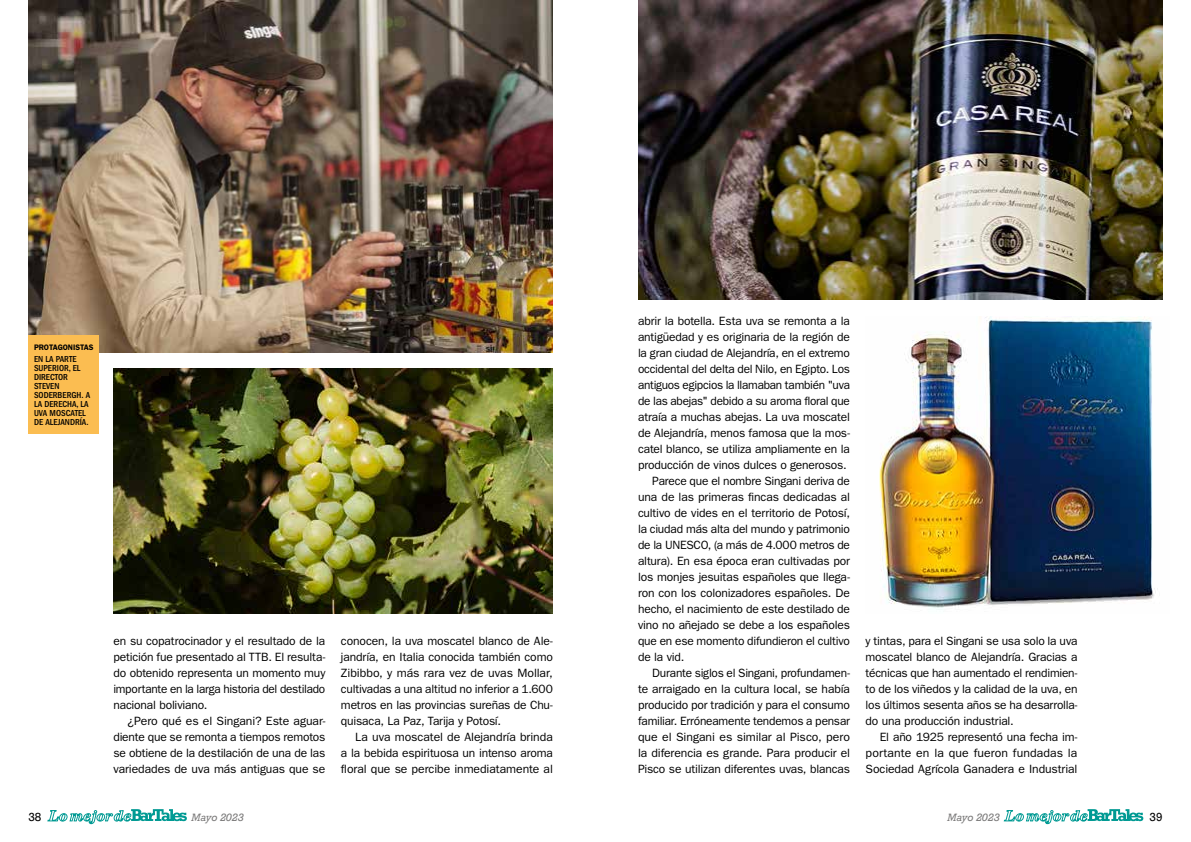
<style>
.page{position:relative;width:1191px;height:842px;background:#fff}
.page>*{position:absolute;margin:0;border:0;box-sizing:border-box;transform-origin:0 0}
.t1{font:12px/16px "ITC Franklin Gothic Std";letter-spacing:-.015em;color:#000;text-align:justify}
.t2{font:12px "Rockwell";color:#000}
.t3{font:italic 10px "Rockwell";color:#7c7b7b}
.t4{font:500 condensed 9px/9px "ITC Franklin Gothic Std";color:#000}
.t5{font:600 8px "ITC Franklin Gothic Std";letter-spacing:-.005em;color:#000}
</style>
<div class="page">
<img style="left:28px;top:0;width:525px;height:352px">
<img style="left:113px;top:368px;width:440px;height:245px">
<div style="left:28px;top:335px;width:71px;height:99px;background:#fbbd51"></div>
<img style="left:638px;top:0;width:524px;height:299px">
<img style="left:879px;top:316px;width:279px;height:294px">
<svg style="left:47px;top:809px;width:140px;height:15px"></svg>
<svg style="left:1003px;top:809px;width:140px;height:15px"></svg>
<p class="t5" style="left:34px;top:342px;width:61px">PROTAGONISTAS</p>
<p class="t4" style="left:34px;top:354px;width:58px">EN LA PARTE<br>SUPERIOR, EL<br>DIRECTOR<br>STEVEN<br>SODERBERGH. A<br>LA DERECHA, LA<br>UVA MOSCATEL<br>DE ALEJANDRÍA.</p>
<p class="t1" style="left:113px;top:633px;width:213px">en su copatrocinador y el resultado de la petición fue presentado al TTB. El resulta&shy;do obtenido representa un momento muy importante en la larga historia del destilado nacional boliviano.</p>
<p class="t1" style="left:113px;top:713px;width:213px;text-indent:14px">¿Pero qué es el Singani? Este aguar&shy;diente que se remonta a tiempos remotos se obtiene de la destilación de una de las variedades de uva más antiguas que se</p>
<p class="t1" style="left:341px;top:633px;width:213px">conocen, la uva moscatel blanco de Ale&shy;jandría, en Italia conocida también como Zibibbo, y más rara vez de uvas Mollar, cultivadas a una altitud no inferior a 1.600 metros en las provincias sureñas de Chu&shy;quisaca, La Paz, Tarija y Potosí.</p>
<p class="t1" style="left:341px;top:729px;width:213px;text-indent:14px">La uva moscatel de Alejandría brinda a la bebida espirituosa un intenso aroma floral que se percibe inmediatamente al</p>
<p class="t1" style="left:638px;top:313px;width:213px">abrir la botella. Esta uva se remonta a la</p>
<p class="t1" style="left:638px;top:329px;width:213px">antigüedad y es originaria de la región de</p>
<p class="t1" style="left:638px;top:345px;width:213px">la gran ciudad de Alejandría, en el extremo</p>
<p class="t1" style="left:638px;top:361px;width:213px">occidental del delta del Nilo, en Egipto. Los</p>
<p class="t1" style="left:638px;top:377px;width:213px">antiguos egipcios la llamaban también "uva</p>
<p class="t1" style="left:638px;top:393px;width:213px">de las abejas" debido a su aroma floral que</p>
<p class="t1" style="left:638px;top:409px;width:213px">atraía a muchas abejas. La uva moscatel</p>
<p class="t1" style="left:638px;top:425px;width:213px">de Alejandría, menos famosa que la mos-</p>
<p class="t1" style="left:638px;top:441px;width:213px">catel blanco, se utiliza ampliamente en la</p>
<p class="t1" style="left:638px;top:457px;width:210px">producción de vinos dulces o generosos.</p>
<p class="t1" style="left:652px;top:473px;width:199px">Parece que el nombre Singani deriva de</p>
<p class="t1" style="left:638px;top:489px;width:213px">una de las primeras fincas dedicadas al</p>
<p class="t1" style="left:638px;top:505px;width:213px">cultivo de vides en el territorio de Potosí,</p>
<p class="t1" style="left:638px;top:521px;width:213px">la ciudad más alta del mundo y patrimonio</p>
<p class="t1" style="left:638px;top:537px;width:213px">de la UNESCO, (a más de 4.000 metros de</p>
<p class="t1" style="left:638px;top:553px;width:213px">altura). En esa época eran cultivadas por</p>
<p class="t1" style="left:638px;top:569px;width:213px">los monjes jesuitas españoles que llega-</p>
<p class="t1" style="left:638px;top:585px;width:213px">ron con los colonizadores españoles. De</p>
<p class="t1" style="left:638px;top:601px;width:213px">hecho, el nacimiento de este destilado de</p>
<p class="t1" style="left:638px;top:617px;width:213px">vino no añejado se debe a los españoles</p>
<p class="t1" style="left:638px;top:633px;width:213px">que en ese momento difundieron el cultivo</p>
<p class="t1" style="left:638px;top:649px;width:48px">de la vid.</p>
<p class="t1" style="left:652px;top:665px;width:199px">Durante siglos el Singani, profundamen-</p>
<p class="t1" style="left:638px;top:681px;width:213px">te arraigado en la cultura local, se había</p>
<p class="t1" style="left:638px;top:697px;width:213px">producido por tradición y para el consumo</p>
<p class="t1" style="left:638px;top:713px;width:213px">familiar. Erróneamente tendemos a pensar</p>
<p class="t1" style="left:638px;top:729px;width:213px">que el Singani es similar al Pisco, pero</p>
<p class="t1" style="left:638px;top:745px;width:213px">la diferencia es grande. Para producir el</p>
<p class="t1" style="left:638px;top:761px;width:213px">Pisco se utilizan diferentes uvas, blancas</p>
<p class="t1" style="left:865px;top:633px;width:213px">y tintas, para el Singani se usa solo la uva moscatel blanco de Alejandría. Gracias a técnicas que han aumentado el rendimien&shy;to de los viñedos y la calidad de la uva, en los últimos sesenta años se ha desarrolla&shy;do una producción industrial.</p>
<p class="t1" style="left:865px;top:729px;width:213px;text-indent:14px">El año 1925 representó una fecha im&shy;portante en la que fueron fundadas la Sociedad Agrícola Ganadera e Industrial</p>
<p class="t2" style="left:28px;top:810px;width:15px">38</p>
<p class="t3" style="left:191px;top:811px;width:54px">Mayo 2023</p>
<p class="t3" style="left:947px;top:811px;width:54px">Mayo 2023</p>
<p class="t2" style="left:1149px;top:810px;width:15px">39</p>
</div>
